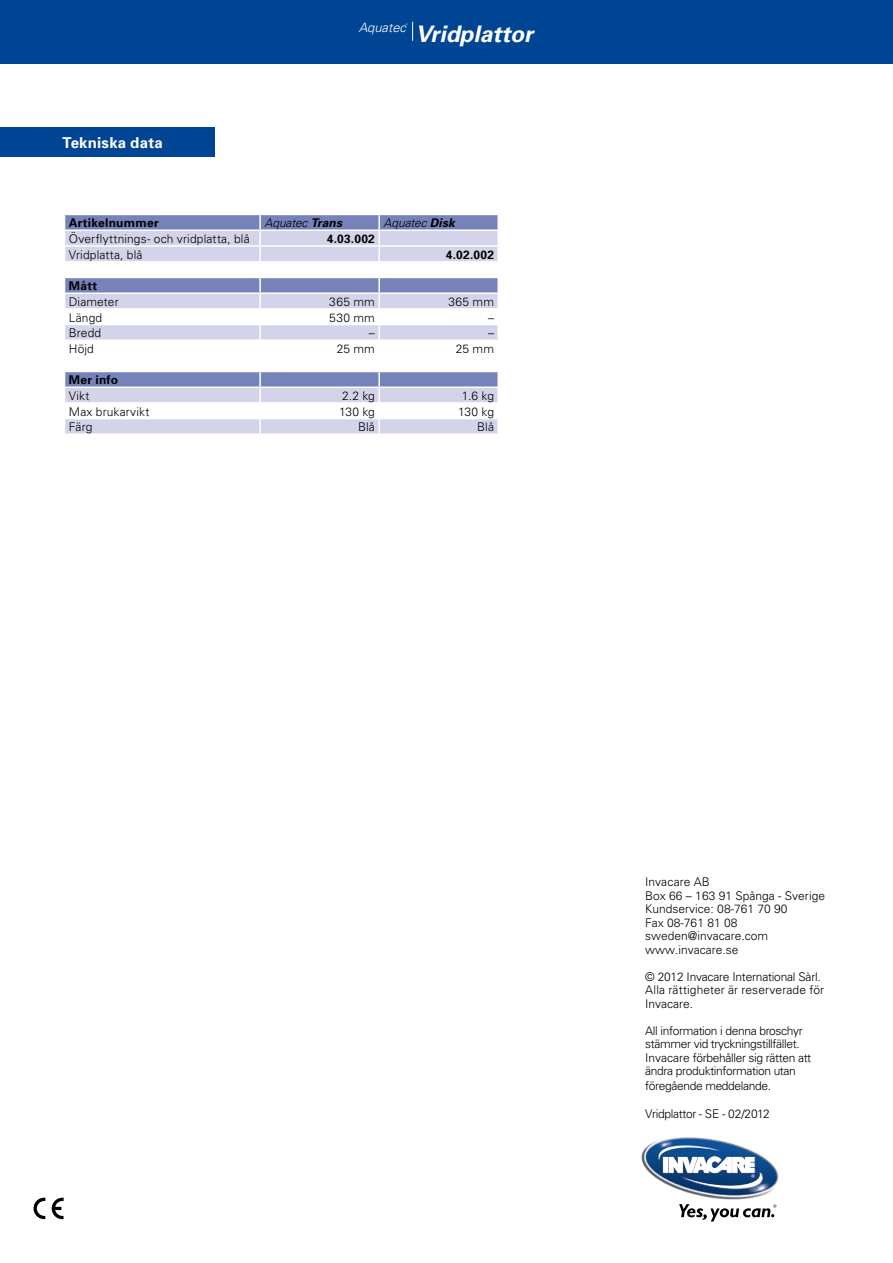
<style>
.page{position:relative;width:893px;height:1263px;background:#fff}
.page>*{position:absolute;margin:0;border:0;box-sizing:border-box;transform-origin:0 0}
.t1{font:italic 700 22.8px "Univers";color:#fff}
.t2{font:700 15px "Univers";letter-spacing:.015em;color:#fff}
.t3{font:italic 300 12.9px "Univers";color:#fff}
.t4{font:300 12px/13.5px "Univers";color:#000}
.t5{font:300 12px/13.8px "Univers";letter-spacing:-.03em;color:#000}
.t6{font:700 12px "Univers";letter-spacing:.02em;color:#000}
.t7{font:italic 300 12px "Univers";letter-spacing:-.005em;color:#000}
.t8{font:italic 300 2.25px "Univers";color:#fff}
.s1{font-weight:700}
</style>
<div class="page">
<div style="left:0;top:0;width:893px;height:64px;background:#004494"></div>
<div style="left:0;top:128px;width:215px;height:29px;background:#004494"></div>
<svg style="left:65px;top:215px;width:432px;height:14px;background:#7784bb"></svg>
<div style="left:65px;top:231px;width:432px;height:202px;background:#d3d4e9"></div>
<svg style="left:65px;top:263px;width:432px;height:45px"></svg>
<svg style="left:65px;top:310px;width:432px;height:108px"></svg>
<hr style="left:64px;top:245px;width:196px;height:2px;background:#fff">
<hr style="left:260px;top:245px;width:119px;height:2px;background:#fff">
<hr style="left:379px;top:245px;width:120px;height:2px;background:#fff">
<hr style="left:64px;top:261px;width:196px;height:2px;background:#fff">
<hr style="left:260px;top:261px;width:119px;height:2px;background:#fff">
<hr style="left:379px;top:261px;width:120px;height:2px;background:#fff">
<hr style="left:64px;top:277px;width:196px;height:1px;background:#fff">
<hr style="left:260px;top:277px;width:119px;height:1px;background:#fff">
<hr style="left:379px;top:277px;width:120px;height:1px;background:#fff">
<hr style="left:64px;top:292px;width:196px;height:2px;background:#fff">
<hr style="left:260px;top:292px;width:119px;height:2px;background:#fff">
<hr style="left:379px;top:292px;width:120px;height:2px;background:#fff">
<hr style="left:64px;top:308px;width:196px;height:2px;background:#fff">
<hr style="left:260px;top:308px;width:119px;height:2px;background:#fff">
<hr style="left:379px;top:308px;width:120px;height:2px;background:#fff">
<hr style="left:64px;top:324px;width:196px;height:1px;background:#fff">
<hr style="left:260px;top:324px;width:119px;height:1px;background:#fff">
<hr style="left:379px;top:324px;width:120px;height:1px;background:#fff">
<hr style="left:64px;top:339px;width:196px;height:2px;background:#fff">
<hr style="left:260px;top:339px;width:119px;height:2px;background:#fff">
<hr style="left:379px;top:339px;width:120px;height:2px;background:#fff">
<hr style="left:64px;top:355px;width:196px;height:2px;background:#fff">
<hr style="left:260px;top:355px;width:119px;height:2px;background:#fff">
<hr style="left:379px;top:355px;width:120px;height:2px;background:#fff">
<hr style="left:64px;top:371px;width:196px;height:1px;background:#fff">
<hr style="left:260px;top:371px;width:119px;height:1px;background:#fff">
<hr style="left:379px;top:371px;width:120px;height:1px;background:#fff">
<hr style="left:64px;top:386px;width:196px;height:2px;background:#fff">
<hr style="left:260px;top:386px;width:119px;height:2px;background:#fff">
<hr style="left:379px;top:386px;width:120px;height:2px;background:#fff">
<hr style="left:64px;top:402px;width:196px;height:2px;background:#fff">
<hr style="left:260px;top:402px;width:119px;height:2px;background:#fff">
<hr style="left:379px;top:402px;width:120px;height:2px;background:#fff">
<hr style="left:64px;top:418px;width:196px;height:1px;background:#fff">
<hr style="left:260px;top:418px;width:119px;height:1px;background:#fff">
<svg style="left:259px;top:215px;width:2px;height:218px"></svg>
<hr style="left:379px;top:418px;width:120px;height:1px;background:#fff">
<svg style="left:378px;top:215px;width:2px;height:218px"></svg>
<svg style="left:497px;top:215px;width:1px;height:218px"></svg>
<svg style="left:412px;top:22px;width:1px;height:19px"></svg>
<img style="left:641px;top:1137px;width:138px;height:63px">
<img style="left:658px;top:1143px;width:104px;height:48px">
<svg style="left:679px;top:1204px;width:97px;height:17px"></svg>
<svg style="left:52px;top:1198px;width:12px;height:21px"></svg>
<svg style="left:34px;top:1198px;width:11px;height:21px"></svg>
<p class="t2" style="left:63px;top:133px;width:102px">Tekniska data</p>
<p class="t3" style="left:359px;top:19px;width:49px">Aquatec</p>
<p class="t8" style="left:406px;top:23px;width:3px">®</p>
<h1 class="t1" style="left:415px;top:20px;width:119px">Vridplattor</h1>
<p class="t6" style="left:69px;top:215px;width:91px">Artikelnummer</p>
<p class="t7" style="left:264px;top:216px;width:79px">Aquatec <span class="s1">Trans</span></p>
<p class="t7" style="left:383px;top:216px;width:73px">Aquatec <span class="s1">Disk</span></p>
<p class="t4" style="left:69px;top:232px;width:182px">Överflyttnings- och vridplatta, blå</p>
<p class="t6" style="left:327px;top:231px;width:50px">4.03.002</p>
<p class="t4" style="left:69px;top:247px;width:75px">Vridplatta, blå</p>
<p class="t6" style="left:446px;top:247px;width:50px">4.02.002</p>
<p class="t6" style="left:69px;top:278px;width:30px">Mått</p>
<p class="t4" style="left:69px;top:295px;width:51px">Diameter</p>
<p class="t4" style="left:329px;top:295px;width:47px">365 mm</p>
<p class="t4" style="left:448px;top:295px;width:47px">365 mm</p>
<p class="t4" style="left:69px;top:310px;width:35px">Längd</p>
<p class="t4" style="left:329px;top:310px;width:47px">530 mm</p>
<p class="t4" style="left:488px;top:310px;width:7px">–</p>
<p class="t4" style="left:69px;top:326px;width:34px">Bredd</p>
<p class="t4" style="left:369px;top:326px;width:7px">–</p>
<p class="t4" style="left:488px;top:326px;width:7px">–</p>
<p class="t4" style="left:69px;top:341px;width:27px">Höjd</p>
<p class="t4" style="left:337px;top:341px;width:40px">25 mm</p>
<p class="t4" style="left:456px;top:341px;width:40px">25 mm</p>
<p class="t6" style="left:69px;top:372px;width:51px">Mer info</p>
<p class="t4" style="left:69px;top:389px;width:22px">Vikt</p>
<p class="t4" style="left:342px;top:389px;width:34px">2.2 kg</p>
<p class="t4" style="left:462px;top:389px;width:34px">1.6 kg</p>
<p class="t4" style="left:69px;top:404px;width:82px">Max brukarvikt</p>
<p class="t4" style="left:339px;top:404px;width:37px">130 kg</p>
<p class="t4" style="left:458px;top:404px;width:37px">130 kg</p>
<p class="t4" style="left:69px;top:420px;width:25px">Färg</p>
<p class="t4" style="left:358px;top:420px;width:18px">Blå</p>
<p class="t4" style="left:477px;top:420px;width:18px">Blå</p>
<p class="t4" style="left:645px;top:875px;width:181px">Invacare AB<br>Box 66 – 163 91 Spånga - Sverige<br>Kundservice: 08-761 70 90<br>Fax 08-761 81 08 sweden@invacare.com www.invacare.se</p>
<p class="t4" style="left:645px;top:969px;width:180px">© 2012 Invacare International Sàrl.<br>Alla rättigheter är reserverade för<br>Invacare.</p>
<p class="t5" style="left:645px;top:1023px;width:167px">All information i denna broschyr stämmer vid tryckningstillfället.<br>Invacare förbehåller sig rätten att ändra produktinformation utan föregående meddelande.</p>
<p class="t5" style="left:645px;top:1107px;width:126px">Vridplattor - SE - 02/2012</p>
</div>
